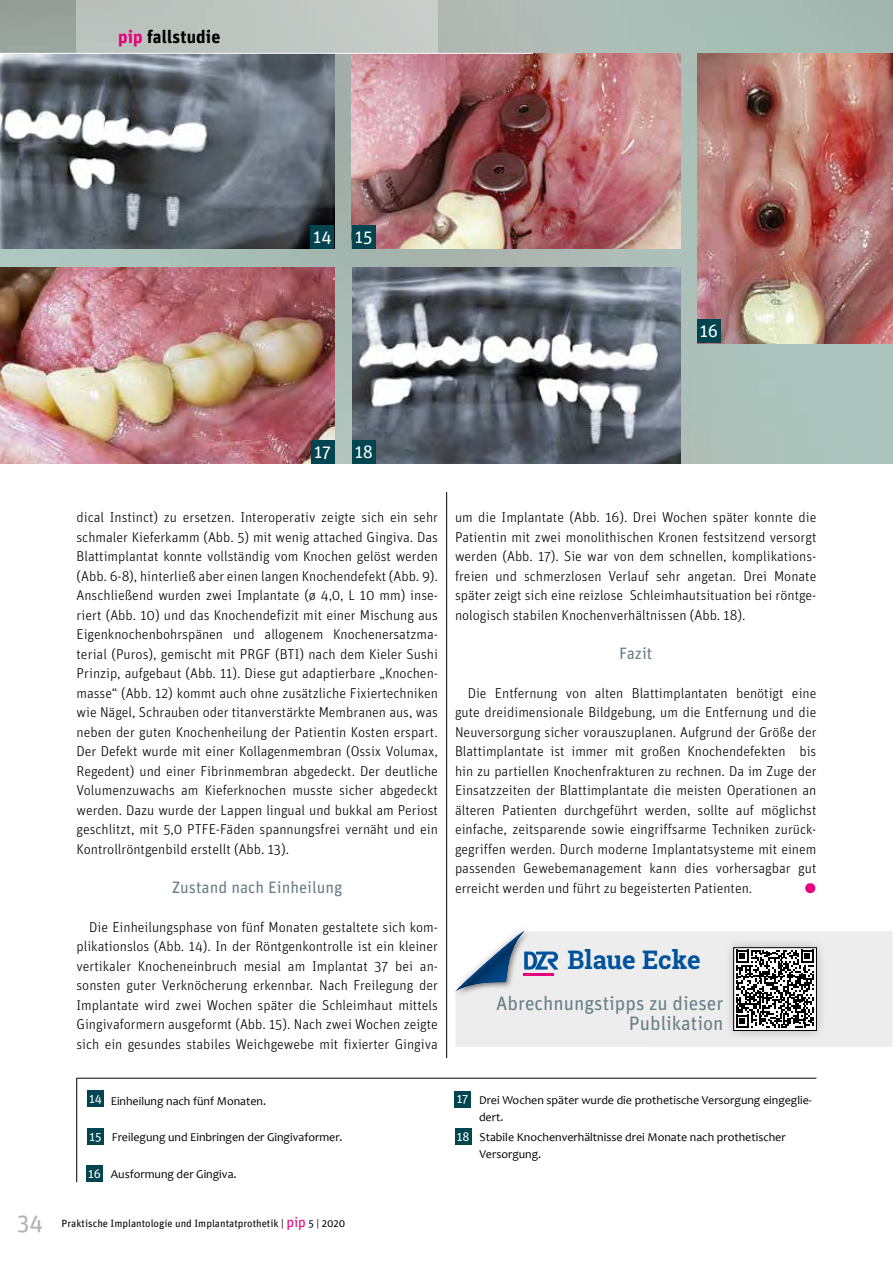
<style>
.page{position:relative;width:893px;height:1263px;background:#fff}
.page>*{position:absolute;margin:0;border:0;box-sizing:border-box;transform-origin:0 0}
.t1{font:700 25.5px "Roboto Slab";color:#00529c}
.t2{font:24px "Unit OT";color:#b3b2b2}
.t3{font:19.5px/19.5px "Unit";color:#687f88;text-align:right}
.t4{font:700 18px "Unit OT";letter-spacing:.01em;color:#000}
.t5{font:18px "Unit OT";color:#fff}
.t6{font:16.5px "Unit OT";color:#687f88}
.t7{font:300 14.25px/19.5px "Unit";color:#000;text-align:justify}
.t8{font:14.25px "European Pi Three";color:#e6007d}
.t9{font:12.45px "Unit OT";color:#fff}
.t10{font:12px/16.5px "Candara";color:#000}
.t11{font:10.5px "Unit OT";color:#000}
.s1{color:#e6007d}
.s2{font-family:"Unit OT";font-size:12.45px;color:#fff}
.s3{font-size:14.25px;color:#e6007d}
</style>
<div class="page">
<img style="left:0;top:0;width:893px;height:463px">
<hr style="left:446px;top:492px;width:1px;height:566px;background:#000">
<div style="left:455px;top:931px;width:437px;height:116px;background:#ededed"></div>
<div style="left:724px;top:938px;width:102px;height:102px;background:#000;opacity:.25"></div>
<div style="left:734px;top:948px;width:82px;height:82px;background:#fff"></div>
<svg style="left:736px;top:950px;width:78px;height:78px"></svg>
<div style="left:733px;top:947px;width:84px;height:84px;border:1px solid #000"></div>
<img style="left:447px;top:919px;width:91px;height:87px">
<img style="left:455px;top:929px;width:75px;height:67px">
<img style="left:455px;top:929px;width:72px;height:2px">
<svg style="left:455px;top:931px;width:103px;height:61px"></svg>
<img style="left:352px;top:53px;width:328px;height:196px">
<div style="left:352px;top:226px;width:23px;height:23px;background:#00454f"></div>
<img style="left:0;top:54px;width:334px;height:195px">
<div style="left:311px;top:225px;width:23px;height:24px;background:#00454f"></div>
<hr style="left:76px;top:1078px;width:1px;height:104px;background:#000">
<hr style="left:77px;top:1078px;width:739px;height:1px;background:#000">
<div style="left:87px;top:1091px;width:17px;height:16px;background:#00454f"></div>
<div style="left:87px;top:1128px;width:17px;height:17px;background:#00454f"></div>
<div style="left:455px;top:1091px;width:16px;height:16px;background:#00454f"></div>
<div style="left:455px;top:1129px;width:16px;height:16px;background:#00454f"></div>
<div style="left:86px;top:1166px;width:17px;height:16px;background:#00454f"></div>
<img style="left:352px;top:268px;width:328px;height:196px">
<div style="left:352px;top:440px;width:24px;height:24px;background:#00454f"></div>
<img style="left:0;top:268px;width:334px;height:195px">
<div style="left:311px;top:440px;width:23px;height:23px;background:#00454f"></div>
<img style="left:697px;top:53px;width:196px;height:290px">
<div style="left:697px;top:320px;width:24px;height:23px;background:#00454f"></div>
<div style="left:77px;top:0;width:361px;height:53px;background:#bec6c2"></div>
<hr style="left:0;top:53px;width:533px;height:1px;background:#fff">
<p class="t4" style="left:118px;top:26px;width:104px"><span class="s1">pip</span> fallstudie</p>
<p class="t5" style="left:313px;top:226px;width:20px">14</p>
<p class="t5" style="left:355px;top:226px;width:19px">15</p>
<p class="t5" style="left:700px;top:320px;width:20px">16</p>
<p class="t5" style="left:314px;top:441px;width:19px">17</p>
<p class="t5" style="left:355px;top:441px;width:20px">18</p>
<p class="t7" style="left:77px;top:507px;width:363px">dical Instinct) zu ersetzen. Interoperativ zeigte sich ein sehr schmaler Kieferkamm (Abb. 5) mit wenig attached Gingiva. Das Blattimplantat konnte vollständig vom Knochen gelöst werden (Abb. 6-8), hinterließ aber einen langen Knochendefekt (Abb. 9).<br>Anschließend wurden zwei Implantate (ø 4,0, L 10 mm) inse&shy;riert (Abb. 10) und das Knochendefizit mit einer Mischung aus Eigenknochenbohrspänen und allogenem Knochenersatzma&shy;terial (Puros), gemischt mit PRGF (BTI) nach dem Kieler Sushi Prinzip, aufgebaut (Abb. 11). Diese gut adaptierbare „Knochen&shy;masse“ (Abb. 12) kommt auch ohne zusätzliche Fixiertechniken wie Nägel, Schrauben oder titanverstärkte Membranen aus, was neben der guten Knochenheilung der Patientin Kosten erspart.<br>Der Defekt wurde mit einer Kollagenmembran (Ossix Volumax, Regedent) und einer Fibrinmembran abgedeckt. Der deutliche Volumenzuwachs am Kieferknochen musste sicher abgedeckt werden. Dazu wurde der Lappen lingual und bukkal am Periost geschlitzt, mit 5,0 PTFE-Fäden spannungsfrei vernäht und ein Kontrollröntgenbild erstellt (Abb. 13).</p>
<p class="t6" style="left:172px;top:877px;width:172px">Zustand nach Einheilung</p>
<p class="t7" style="left:77px;top:917px;width:363px;text-indent:13px">Die Einheilungsphase von fünf Monaten gestaltete sich kom&shy;plikationslos (Abb. 14). In der Röntgenkontrolle ist ein kleiner vertikaler Knocheneinbruch mesial am Implantat 37 bei an&shy;sonsten guter Verknöcherung erkennbar. Nach Freilegung der Implantate wird zwei Wochen später die Schleimhaut mittels Gingivaformern ausgeformt (Abb. 15). Nach zwei Wochen zeigte sich ein gesundes stabiles Weichgewebe mit fixierter Gingiva</p>
<p class="t7" style="left:455px;top:507px;width:363px">um die Implantate (Abb. 16). Drei Wochen später konnte die Patientin mit zwei monolithischen Kronen festsitzend versorgt werden (Abb. 17). Sie war von dem schnellen, komplikations&shy;freien und schmerzlosen Verlauf sehr angetan. Drei Monate später zeigt sich eine reizlose Schleimhautsituation bei röntge&shy;nologisch stabilen Knochenverhältnissen (Abb. 18).</p>
<p class="t6" style="left:619px;top:643px;width:35px">Fazit</p>
<p class="t7" style="left:455px;top:683px;width:363px;text-indent:13px">Die Entfernung von alten Blattimplantaten benötigt eine gute dreidimensionale Bildgebung, um die Entfernung und die Neuversorgung sicher vorauszuplanen. Aufgrund der Größe der Blattimplantate ist immer mit großen Knochendefekten bis hin zu partiellen Knochenfrakturen zu rechnen. Da im Zuge der Einsatzzeiten der Blattimplantate die meisten Operationen an älteren Patienten durchgeführt werden, sollte auf möglichst einfache, zeitsparende sowie eingriffsarme Techniken zurück&shy;gegriffen werden. Durch moderne Implantatsysteme mit einem passenden Gewebemanagement kann dies vorhersagbar gut erreicht werden und führt zu begeisterten Patienten.</p>
<p class="t8" style="left:805px;top:878px;width:13px">P</p>
<h1 class="t1" style="left:568px;top:943px;width:135px">Blaue Ecke</h1>
<h3 class="t3" style="left:496px;top:993px;width:229px">Abrechnungstipps zu dieser<br>Publikation</h3>
<p class="t9" style="left:89px;top:1092px;width:14px">14</p>
<p class="t9" style="left:89px;top:1129px;width:14px">15</p>
<p class="t10" style="left:111px;top:1092px;width:157px">Einheilung nach fünf Monaten.</p>
<p class="t10" style="left:479px;top:1092px;width:334px;text-indent:-22px"><span class="s2">17</span> Drei Wochen später wurde die prothetische Versorgung eingeglie&shy;dert.</p>
<p class="t10" style="left:112px;top:1129px;width:232px">Freilegung und Einbringen der Gingivaformer.</p>
<p class="t10" style="left:480px;top:1129px;width:308px;text-indent:-23px"><span class="s2">18</span> Stabile Knochenverhältnisse drei Monate nach prothetischer<br>Versorgung.</p>
<p class="t10" style="left:88px;top:1166px;width:150px"><span class="s2">16</span> Ausformung der Gingiva.</p>
<h2 class="t2" style="left:17px;top:1209px;width:28px">34</h2>
<p class="t11" style="left:62px;top:1217px;width:285px">Praktische Implantologie und Implantatprothetik | <span class="s3">pip</span> 5 | 2020</p>
</div>
